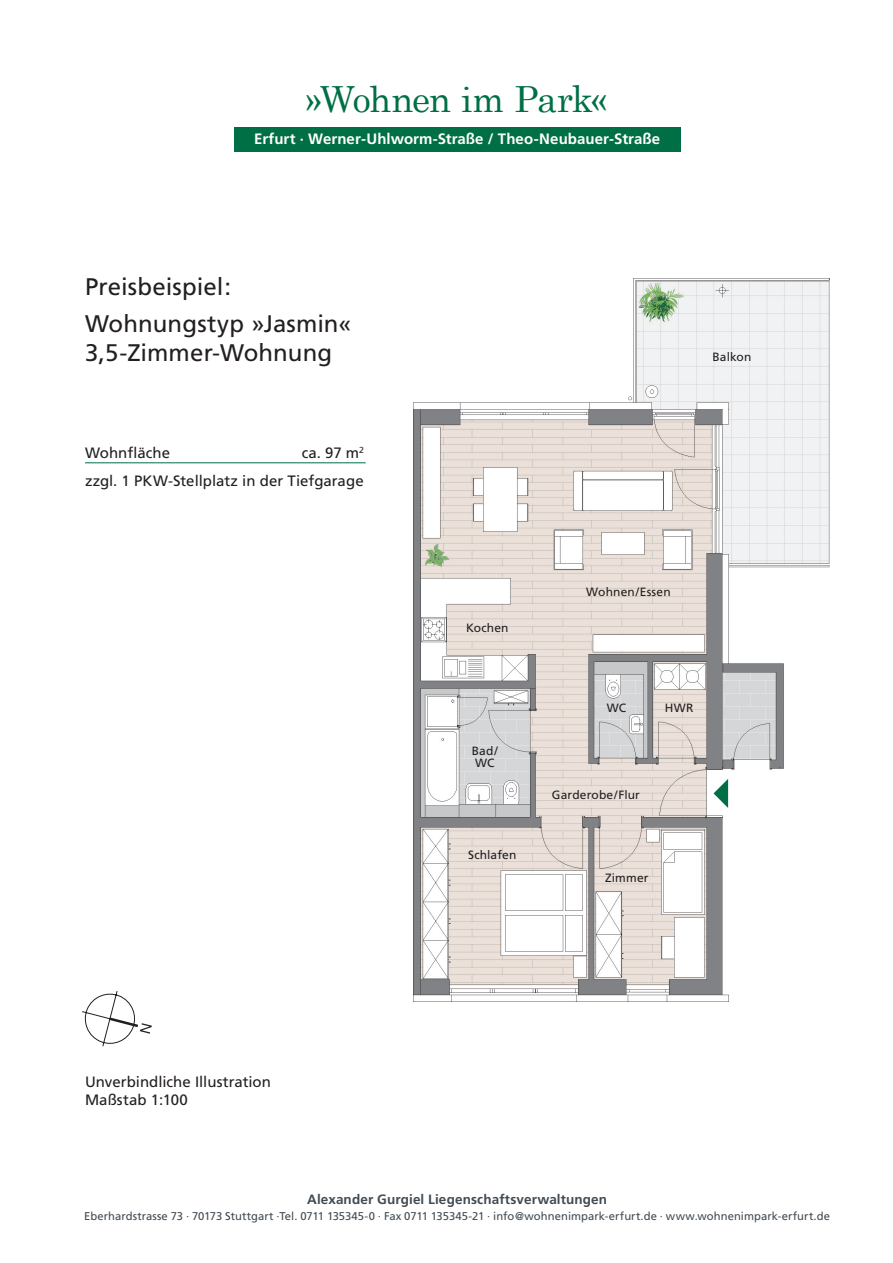
<style>
.page{position:relative;width:893px;height:1263px;background:#fff}
.page>*{position:absolute;margin:0;border:0;box-sizing:border-box;transform-origin:0 0}
.t1{font:36px "Century";letter-spacing:-.035em;color:#016f45}
.t2{font:24px/37.3px "Frutiger";letter-spacing:.005em;color:#231f20}
.t3{font:15px/18px "Frutiger";color:#231f20}
.t4{font:700 15px "Frutiger";letter-spacing:.005em;color:#fff}
.t5{font:700 13.5px "Frutiger";letter-spacing:.01em;color:#424b53}
.t6{font:12px/12px "Frutiger";letter-spacing:.01em;color:#231f20}
.t7{font:11.25px "Frutiger";letter-spacing:.005em;color:#424b53}
</style>
<div class="page">
<img style="left:413px;top:278px;width:416px;height:723px">
<svg style="left:82px;top:991px;width:70px;height:56px"></svg>
<svg style="left:713px;top:779px;width:15px;height:29px"></svg>
<div style="left:234px;top:127px;width:446px;height:24px;background:#016f45"></div>
<hr style="left:85px;top:462px;width:281px;height:1px;background:#016f45">
<h1 class="t1" style="left:307px;top:68px;width:302px">»Wohnen im Park«</h1>
<h3 class="t4" style="left:254px;top:130px;width:408px">Erfurt · Werner-Uhlworm-Straße / Theo-Neubauer-Straße</h3>
<h2 class="t2" style="left:85px;top:268px;width:268px">Preisbeispiel:<br>Wohnungstyp »Jasmin«</h2>
<h2 class="t2" style="left:85px;top:334px;width:249px">3,5-Zimmer-Wohnung</h2>
<h3 class="t3" style="left:85px;top:444px;width:87px">Wohnfläche</h3>
<h3 class="t3" style="left:85px;top:439px;width:280px;line-height:28.2px;text-align:right">ca. 97 m<sup>2<br></sup>zzgl. 1 PKW-Stellplatz in der Tiefgarage</h3>
<p class="t6" style="left:712px;top:351px;width:40px">Balkon</p>
<p class="t6" style="left:466px;top:621px;width:44px">Kochen</p>
<p class="t6" style="left:472px;top:745px;width:27px">Bad/<br>WC</p>
<p class="t6" style="left:468px;top:849px;width:50px">Schlafen</p>
<p class="t6" style="left:586px;top:586px;width:86px">Wohnen/Essen</p>
<p class="t6" style="left:607px;top:702px;width:21px">WC</p>
<p class="t6" style="left:665px;top:702px;width:30px">HWR</p>
<p class="t6" style="left:552px;top:788px;width:89px">Garderobe/Flur</p>
<p class="t6" style="left:605px;top:872px;width:45px">Zimmer</p>
<h3 class="t3" style="left:85px;top:1072px;width:188px">Unverbindliche Illustration<br>Maßstab 1:100</h3>
<p class="t5" style="left:307px;top:1191px;width:302px">Alexander Gurgiel Liegenschaftsverwaltungen</p>
<p class="t7" style="left:84px;top:1210px;width:747px">Eberhardstrasse 73 · 70173 Stuttgart ·Tel. 0711 135345-0 · Fax 0711 135345-21 · info@wohnenimpark-erfurt.de · www.wohnenimpark-erfurt.de</p>
</div>
